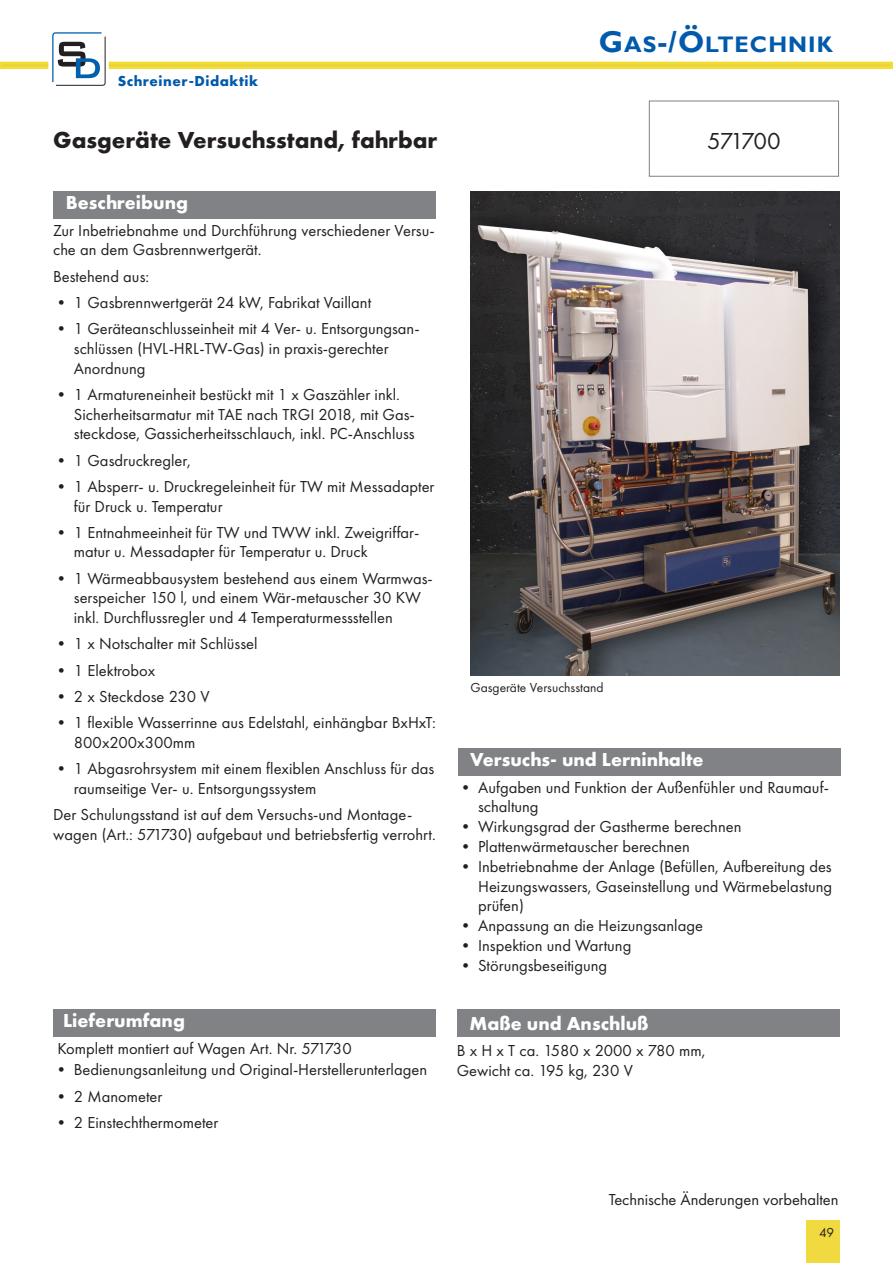
<style>
.page{position:relative;width:893px;height:1263px;background:#fff}
.page>*{position:absolute;margin:0;border:0;box-sizing:border-box;transform-origin:0 0}
.Prospekt_Titel{font:700 24px "Futura PT";color:#231f20}
.t1{font:24px "Futura PT";letter-spacing:-.05em;color:#231f20}
.t2{font:700 22.5px "Gill Sans";letter-spacing:.045em;color:#015aaa}
.Ü-Balken{font:700 19.5px "Futura PT";color:#fff}
.Ü-Balken-2{font:16.5px/19.8px "Futura PT";color:#231f20}
.t3{font:700 15px "Futura PT";letter-spacing:.035em;color:#015aaa}
.t4{font:13.5px "Futura PT";color:#231f20}
.s1{font-size:30px}
</style>
<div class="page">
<svg style="left:0;top:62px;width:893px;height:7px;background:#efd935"></svg>
<div style="left:806px;top:1220px;width:34px;height:43px;background:#f1da3f"></div>
<svg style="left:48px;top:32px;width:68px;height:54px"></svg>
<div style="left:53px;top:191px;width:383px;height:28px;background:#808285"></div>
<img style="left:471px;top:191px;width:368px;height:484px">
<div style="left:457px;top:1009px;width:382px;height:28px;background:#808285"></div>
<div style="left:53px;top:1009px;width:383px;height:28px;background:#808285"></div>
<div style="left:458px;top:748px;width:383px;height:27px;background:#808285"></div>
<p class="t3" style="left:118px;top:71px;width:142px">Schreiner-Didaktik</p>
<h2 class="t2" style="left:599px;top:31px;width:236px"><span class="s1">G</span>AS<span class="s1">-/Ö</span>LTECHNIK</h2>
<p class="Prospekt_Titel" style="left:53px;top:124px;width:386px">Gasgeräte Versuchsstand, fahrbar</p>
<p class="t1" style="left:707px;top:126px;width:75px">571700</p>
<p class="Ü-Balken" style="left:66px;top:190px;width:124px">Beschreibung</p>
<p class="Ü-Balken-2" style="left:53px;top:220px;width:383px">Zur Inbetriebnahme und Durchführung verschiedener Versu&shy;che an dem Gasbrennwertgerät.</p>
<p class="Ü-Balken-2" style="left:53px;top:266px;width:98px">Bestehend aus:</p>
<p class="Ü-Balken-2" style="left:53px;top:292px;width:320px">• 1 Gasbrennwertgerät 24 kW, Fabrikat Vaillant</p>
<p class="Ü-Balken-2" style="left:74px;top:318px;width:347px;text-indent:-21px">• 1 Geräteanschlusseinheit mit 4 Ver- u. Entsorgungsan&shy;schlüssen (HVL-HRL-TW-Gas) in praxis-gerechter<br>Anordnung</p>
<p class="Ü-Balken-2" style="left:74px;top:384px;width:342px;text-indent:-21px">• 1 Armatureneinheit bestückt mit 1 x Gaszähler inkl.<br>Sicherheitsarmatur mit TAE nach TRGI 2018, mit Gas&shy;steckdose, Gassicherheitsschlauch, inkl. PC-Anschluss</p>
<p class="Ü-Balken-2" style="left:53px;top:450px;width:139px">• 1 Gasdruckregler,</p>
<p class="Ü-Balken-2" style="left:74px;top:476px;width:362px;text-indent:-21px">• 1 Absperr- u. Druckregeleinheit für TW mit Messadapter für Druck u. Temperatur</p>
<p class="Ü-Balken-2" style="left:74px;top:522px;width:347px;text-indent:-21px">• 1 Entnahmeeinheit für TW und TWW inkl. Zweigriffar&shy;matur u. Messadapter für Temperatur u. Druck</p>
<p class="Ü-Balken-2" style="left:74px;top:568px;width:361px;text-indent:-21px">• 1 Wärmeabbausystem bestehend aus einem Warmwas&shy;serspeicher 150 l, und einem Wär-metauscher 30 KW inkl. Durchflussregler und 4 Temperaturmessstellen</p>
<p class="Ü-Balken-2" style="left:53px;top:634px;width:206px">• 1 x Notschalter mit Schlüssel</p>
<p class="Ü-Balken-2" style="left:53px;top:660px;width:104px">• 1 Elektrobox</p>
<p class="Ü-Balken-2" style="left:53px;top:686px;width:158px">• 2 x Steckdose 230 V</p>
<p class="Ü-Balken-2" style="left:74px;top:712px;width:363px;text-indent:-21px">• 1 flexible Wasserrinne aus Edelstahl, einhängbar BxHxT:<br>800x200x300mm</p>
<p class="Ü-Balken-2" style="left:74px;top:758px;width:362px;text-indent:-21px">• 1 Abgasrohrsystem mit einem flexiblen Anschluss für das raumseitige Ver- u. Entsorgungssystem</p>
<p class="Ü-Balken-2" style="left:53px;top:804px;width:384px">Der Schulungsstand ist auf dem Versuchs-und Montage&shy;wagen (Art.: 571730) aufgebaut und betriebsfertig verrohrt.</p>
<p class="Ü-Balken" style="left:63px;top:1008px;width:123px">Lieferumfang</p>
<p class="Ü-Balken-2" style="left:57px;top:1038px;width:296px">Komplett montiert auf Wagen Art. Nr. 571730</p>
<p class="Ü-Balken-2" style="left:53px;top:1060px;width:375px">• Bedienungsanleitung und Original-Herstellerunterlagen</p>
<p class="Ü-Balken-2" style="left:53px;top:1086px;width:111px">• 2 Manometer</p>
<p class="Ü-Balken-2" style="left:53px;top:1112px;width:167px">• 2 Einstechthermometer</p>
<p class="t4" style="left:471px;top:680px;width:135px">Gasgeräte Versuchsstand</p>
<p class="Ü-Balken" style="left:470px;top:747px;width:235px">Versuchs- und Lerninhalte</p>
<p class="Ü-Balken-2" style="left:478px;top:777px;width:352px;text-indent:-21px">• Aufgaben und Funktion der Außenfühler und Raumauf&shy;schaltung</p>
<p class="Ü-Balken-2" style="left:457px;top:817px;width:286px">• Wirkungsgrad der Gastherme berechnen</p>
<p class="Ü-Balken-2" style="left:457px;top:836px;width:234px">• Plattenwärmetauscher berechnen</p>
<p class="Ü-Balken-2" style="left:478px;top:856px;width:356px;text-align:justify;text-indent:-21px">• Inbetriebnahme der Anlage (Befüllen, Aufbereitung des Heizungswassers, Gaseinstellung und Wärmebelastung prüfen)</p>
<p class="Ü-Balken-2" style="left:457px;top:916px;width:247px">• Anpassung an die Heizungsanlage</p>
<p class="Ü-Balken-2" style="left:457px;top:935px;width:176px">• Inspektion und Wartung</p>
<p class="Ü-Balken-2" style="left:457px;top:955px;width:151px">• Störungsbeseitigung</p>
<p class="Ü-Balken" style="left:469px;top:1011px;width:181px">Maße und Anschluß</p>
<p class="Ü-Balken-2" style="left:457px;top:1040px;width:250px">B x H x T ca. 1580 x 2000 x 780 mm,<br>Gewicht ca. 195 kg, 230 V</p>
<p class="Ü-Balken-2" style="left:609px;top:1189px;width:231px">Technische Änderungen vorbehalten</p>
<p class="t4" style="left:819px;top:1224px;width:16px">49</p>
</div>
